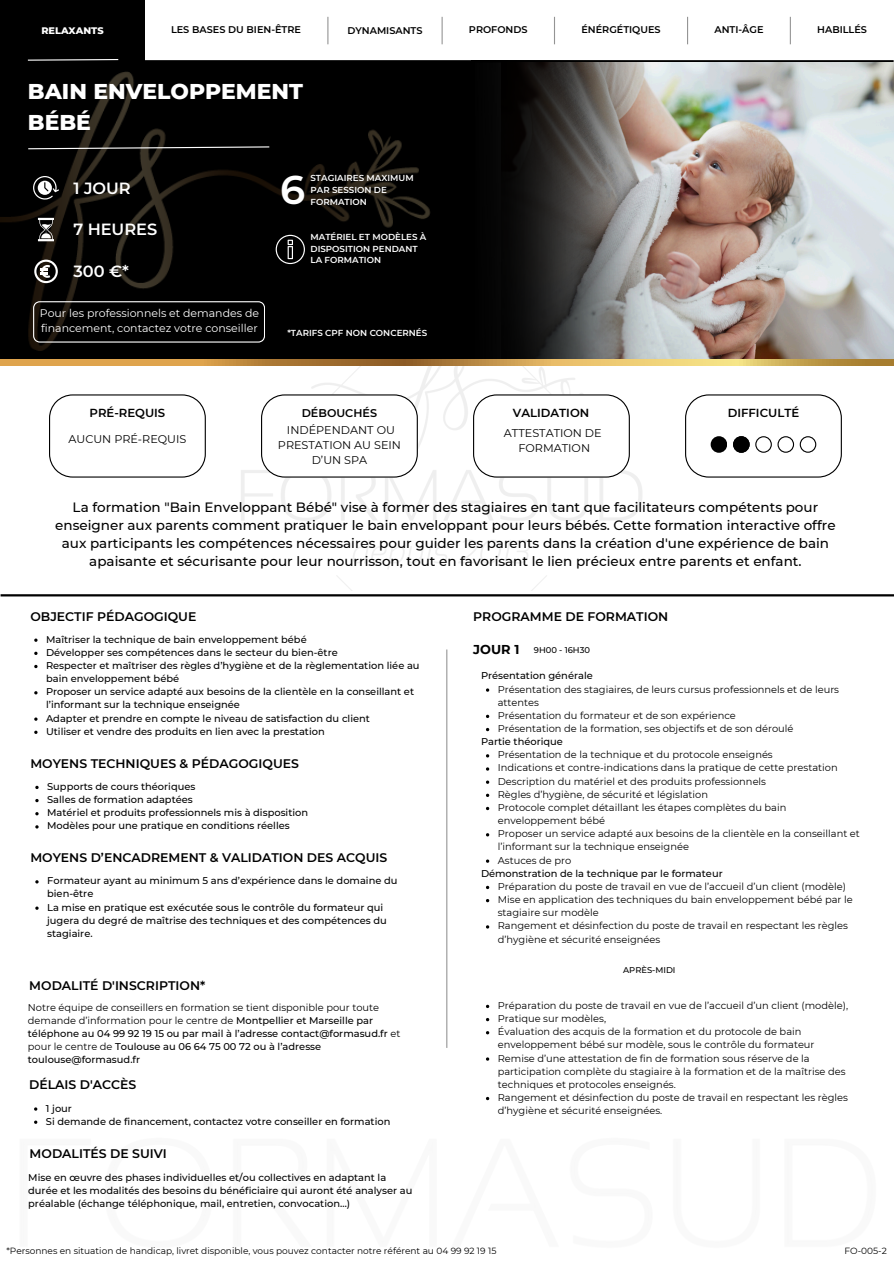
<style>
.page{position:relative;width:894px;height:1264px;background:#fff}
.page>*{position:absolute;margin:0;border:0;box-sizing:border-box;transform-origin:0 0}
.t1{font:600 40.05px "Montserrat";color:#fff}
.t2{font:800 21.9px/30.3px "Montserrat";color:#fff}
.t3{font:600 16.2px "Montserrat";color:#fff}
.t4{font:500 13.5px/18px "Montserrat";color:#000;text-align:center}
.t5{font:700 12.9px "Montserrat";color:#000}
.t6{font:600 12.45px "Montserrat";color:#000}
.t7{font:600 11.7px "Montserrat";color:#000}
.t8{font:11.25px/15px "Montserrat";color:#000;text-align:center}
.t9{font:600 11.25px "Montserrat";color:#000}
.t10{font:10.95px/14.5px "Montserrat";color:#fff}
.t11{font:500 9.9px/13.2px "Montserrat";color:#000}
.t12{font:9.9px/13.2px "Montserrat";color:#000}
.t13{font:600 9.75px "Montserrat";color:#000}
.t14{font:800 9.75px "Montserrat";color:#fff}
.t15{font:9px "Montserrat";color:#000}
.t16{font:600 8.7px/11.6px "Montserrat";color:#fff}
.t17{font:500 8.4px "Montserrat";color:#000}
.s1{font-weight:400}
</style>
<div class="page">
<img style="left:241px;top:366px;width:401px;height:224px">
<hr style="left:1px;top:594px;width:892px;height:2px;background:#000">
<svg style="left:49px;top:394px;width:157px;height:83px"></svg>
<svg style="left:261px;top:394px;width:156px;height:83px"></svg>
<svg style="left:473px;top:394px;width:156px;height:83px"></svg>
<hr style="left:0;top:60px;width:893px;height:2px;background:#000">
<svg style="left:327px;top:17px;width:1px;height:27px"></svg>
<svg style="left:441px;top:17px;width:1px;height:27px"></svg>
<hr style="left:553px;top:17px;width:2px;height:27px;background:#000">
<hr style="left:686px;top:17px;width:2px;height:27px;background:#000">
<svg style="left:789px;top:17px;width:1px;height:27px"></svg>
<div style="left:0;top:0;width:145px;height:64px;background:#000"></div>
<img style="left:661px;top:62px;width:232px;height:297px">
<img style="left:474px;top:62px;width:187px;height:297px">
<div style="left:0;top:62px;width:474px;height:303px;background:#000"></div>
<img style="left:0;top:71px;width:431px;height:279px">
<svg style="left:27px;top:59px;width:92px;height:2px"></svg>
<svg style="left:27px;top:146px;width:243px;height:4px"></svg>
<svg style="left:33px;top:176px;width:26px;height:23px"></svg>
<svg style="left:38px;top:218px;width:16px;height:23px"></svg>
<svg style="left:34px;top:259px;width:24px;height:24px"></svg>
<svg style="left:33px;top:301px;width:232px;height:41px"></svg>
<hr style="left:446px;top:649px;width:1px;height:398px;background:#000">
<svg style="left:275px;top:235px;width:30px;height:29px"></svg>
<svg style="left:685px;top:394px;width:156px;height:83px"></svg>
<svg style="left:0;top:359px;width:893px;height:7px;background:#ca9d4e"></svg>
<svg style="left:34px;top:638px;width:4px;height:4px"></svg>
<svg style="left:34px;top:651px;width:4px;height:4px"></svg>
<svg style="left:34px;top:665px;width:4px;height:3px"></svg>
<svg style="left:34px;top:691px;width:4px;height:3px"></svg>
<svg style="left:34px;top:730px;width:4px;height:4px"></svg>
<svg style="left:35px;top:785px;width:4px;height:4px"></svg>
<svg style="left:35px;top:799px;width:4px;height:3px"></svg>
<svg style="left:35px;top:812px;width:4px;height:3px"></svg>
<svg style="left:35px;top:825px;width:4px;height:3px"></svg>
<svg style="left:35px;top:880px;width:4px;height:3px"></svg>
<p class="t13" style="left:171px;top:24px;width:131px">LES BASES DU BIEN-ÊTRE</p>
<p class="t13" style="left:469px;top:24px;width:60px">PROFONDS</p>
<p class="t13" style="left:581px;top:24px;width:81px">ÉNÉRGÉTIQUES</p>
<p class="t13" style="left:714px;top:24px;width:51px">ANTI-ÂGE</p>
<p class="t13" style="left:817px;top:24px;width:51px">HABILLÉS</p>
<h3 class="t14" style="left:41px;top:24px;width:64px">RELAXANTS</h3>
<p class="t13" style="left:347px;top:24px;width:77px">DYNAMISANTS</p>
<p class="t2" style="left:28px;top:76px;width:276px">BAIN ENVELOPPEMENT<br>BÉBÉ</p>
<p class="t3" style="left:73px;top:178px;width:59px">1 JOUR</p>
<p class="t3" style="left:73px;top:220px;width:85px">7 HEURES</p>
<h1 class="t3" style="left:73px;top:261px;width:57px">300 €*</h1>
<p class="t10" style="left:40px;top:306px;width:221px">Pour les professionnels et demandes de financement, contactez votre conseiller</p>
<p class="t1" style="left:280px;top:165px;width:27px">6</p>
<p class="t16" style="left:310px;top:172px;width:105px">STAGIAIRES MAXIMUM</p>
<p class="t16" style="left:310px;top:184px;width:78px">PAR SESSION DE<br>FORMATION</p>
<p class="t16" style="left:310px;top:231px;width:117px">MATÉRIEL ET MODÈLES À<br>DISPOSITION PENDANT<br>LA FORMATION</p>
<p class="t16" style="left:287px;top:327px;width:141px">*TARIFS CPF NON CONCERNÉS</p>
<p class="t7" style="left:89px;top:406px;width:77px">PRÉ-REQUIS</p>
<p class="t8" style="left:68px;top:431px;width:119px">AUCUN PRÉ-REQUIS</p>
<p class="t9" style="left:301px;top:406px;width:77px">DÉBOUCHÉS</p>
<p class="t8" style="left:278px;top:423px;width:124px">INDÉPENDANT OU<br>PRESTATION AU SEIN<br>D’UN SPA</p>
<p class="t7" style="left:512px;top:406px;width:78px">VALIDATION</p>
<p class="t8" style="left:504px;top:425px;width:99px">ATTESTATION DE<br>FORMATION</p>
<p class="t7" style="left:727px;top:406px;width:73px">DIFFICULTÉ</p>
<h2 class="t4" style="left:55px;top:497px;width:781px">La formation "Bain Enveloppant Bébé" vise à former des stagiaires en tant que facilitateurs compétents pour enseigner aux parents comment pratiquer le bain enveloppant pour leurs bébés. Cette formation interactive offre aux participants les compétences nécessaires pour guider les parents dans la création d'une expérience de bain apaisante et sécurisante pour leur nourrisson, tout en favorisant le lien précieux entre parents et enfant.</h2>
<h2 class="t6" style="left:30px;top:608px;width:167px">OBJECTIF PÉDAGOGIQUE</h2>
<p class="t11" style="left:46px;top:632px;width:262px">Maîtriser la technique de bain enveloppement bébé</p>
<h2 class="t11" style="left:46px;top:645px;width:293px">Développer ses compétences dans le secteur du bien-être</h2>
<p class="t11" style="left:46px;top:658px;width:375px">Respecter et maîtriser des règles d’hygiène et de la règlementation liée au bain enveloppement bébé</p>
<p class="t11" style="left:46px;top:685px;width:369px">Proposer un service adapté aux besoins de la clientèle en la conseillant et l’informant sur la technique enseignée</p>
<p class="t11" style="left:46px;top:711px;width:325px">Adapter et prendre en compte le niveau de satisfaction du client</p>
<p class="t11" style="left:46px;top:724px;width:280px">Utiliser et vendre des produits en lien avec la prestation</p>
<p class="t6" style="left:30px;top:755px;width:270px">MOYENS TECHNIQUES &amp; PÉDAGOGIQUES</p>
<p class="t11" style="left:47px;top:779px;width:150px">Supports de cours théoriques</p>
<p class="t11" style="left:47px;top:793px;width:147px">Salles de formation adaptées</p>
<p class="t11" style="left:47px;top:806px;width:262px">Matériel et produits professionnels mis à disposition</p>
<p class="t11" style="left:47px;top:819px;width:244px">Modèles pour une pratique en conditions réelles</p>
<p class="t6" style="left:30px;top:850px;width:358px">MOYENS D’ENCADREMENT &amp; VALIDATION DES ACQUIS</p>
<h5 class="t11" style="left:47px;top:874px;width:352px">Formateur ayant au minimum 5 ans d’expérience dans le domaine du bien-être</h5>
<h6 class="t11" style="left:47px;top:900px;width:341px">La mise en pratique est exécutée sous le contrôle du formateur qui jugera du degré de maîtrise des techniques et des compétences du stagiaire.</h6>
<p class="t6" style="left:29px;top:978px;width:177px">MODALITÉ D'INSCRIPTION*</p>
<p class="t11" style="left:28px;top:1000px;width:374px"><span class="s1">Notre équipe de conseillers en formation se tient disponible pour toute demande d’information pour le centre de</span> Montpellier et Marseille par téléphone au 04 99 92 19 15 ou par mail à l’adresse contact@formasud.fr <span class="s1">et pour le centre de</span> Toulouse au 06 64 75 00 72 ou à l’adresse toulouse@formasud.fr</p>
<p class="t6" style="left:29px;top:1077px;width:109px">DÉLAIS D'ACCÈS</p>
<p class="t11" style="left:46px;top:1101px;width:28px">1 jour</p>
<p class="t11" style="left:46px;top:1114px;width:346px">Si demande de financement, contactez votre conseiller en formation</p>
<p class="t6" style="left:30px;top:1145px;width:139px">MODALITÉS DE SUIVI</p>
<p class="t11" style="left:28px;top:1170px;width:385px">Mise en œuvre des phases individuelles et/ou collectives en adaptant la durée et les modalités des besoins du bénéficiaire qui auront été analyser au préalable (échange téléphonique, mail, entretien, convocation…)</p>
<h5 class="t6" style="left:473px;top:608px;width:196px">PROGRAMME DE FORMATION</h5>
<h6 class="t5" style="left:473px;top:641px;width:48px">JOUR 1</h6>
<h5 class="t11" style="left:481px;top:669px;width:113px">Présentation générale</h5>
<h6 class="t12" style="left:497px;top:682px;width:343px">Présentation des stagiaires, de leurs cursus professionnels et de leurs attentes</h6>
<h5 class="t12" style="left:497px;top:708px;width:239px">Présentation du formateur et de son expérience</h5>
<h4 class="t12" style="left:497px;top:722px;width:297px">Présentation de la formation, ses objectifs et de son déroulé</h4>
<h3 class="t11" style="left:481px;top:735px;width:83px">Partie théorique</h3>
<h3 class="t12" style="left:497px;top:748px;width:276px">Présentation de la technique et du protocole enseignés</h3>
<p class="t12" style="left:497px;top:761px;width:341px">Indications et contre-indications dans la pratique de cette prestation</p>
<p class="t12" style="left:497px;top:774px;width:270px">Description du matériel et des produits professionnels</p>
<p class="t12" style="left:497px;top:787px;width:212px">Règles d’hygiène, de sécurité et législation</p>
<p class="t12" style="left:497px;top:800px;width:290px">Protocole complet détaillant les étapes complètes du bain enveloppement bébé</p>
<p class="t12" style="left:497px;top:827px;width:363px">Proposer un service adapté aux besoins de la clientèle en la conseillant et l’informant sur la technique enseignée</p>
<p class="t12" style="left:497px;top:853px;width:75px">Astuces de pro</p>
<h3 class="t11" style="left:481px;top:866px;width:243px">Démonstration de la technique par le formateur</h3>
<p class="t12" style="left:497px;top:879px;width:349px">Préparation du poste de travail en vue de l’accueil d’un client (modèle)</p>
<p class="t12" style="left:497px;top:892px;width:356px">Mise en application des techniques du bain enveloppement bébé par le stagiaire sur modèle</p>
<p class="t12" style="left:497px;top:919px;width:351px">Rangement et désinfection du poste de travail en respectant les règles d’hygiène et sécurité enseignées</p>
<p class="t17" style="left:533px;top:645px;width:58px">9H00 - 16H30</p>
<p class="t17" style="left:623px;top:965px;width:54px">APRÈS-MIDI</p>
<p class="t12" style="left:497px;top:998px;width:352px">Préparation du poste de travail en vue de l’accueil d’un client (modèle),</p>
<p class="t12" style="left:497px;top:1011px;width:110px">Pratique sur modèles,</p>
<p class="t12" style="left:497px;top:1025px;width:318px">Évaluation des acquis de la formation et du protocole de bain enveloppement bébé sur modèle, sous le contrôle du formateur</p>
<h3 class="t12" style="left:497px;top:1051px;width:349px">Remise d’une attestation de fin de formation sous réserve de la participation complète du stagiaire à la formation et de la maîtrise des techniques et protocoles enseignés.</h3>
<p class="t12" style="left:497px;top:1090px;width:351px">Rangement et désinfection du poste de travail en respectant les règles d’hygiène et sécurité enseignées.</p>
<p class="t15" style="left:6px;top:1244px;width:491px">*Personnes en situation de handicap, livret disponible, vous pouvez contacter notre référent au 04 99 92 19 15</p>
<h3 class="t15" style="left:844px;top:1244px;width:44px">FO-005-2</h3>
</div>
